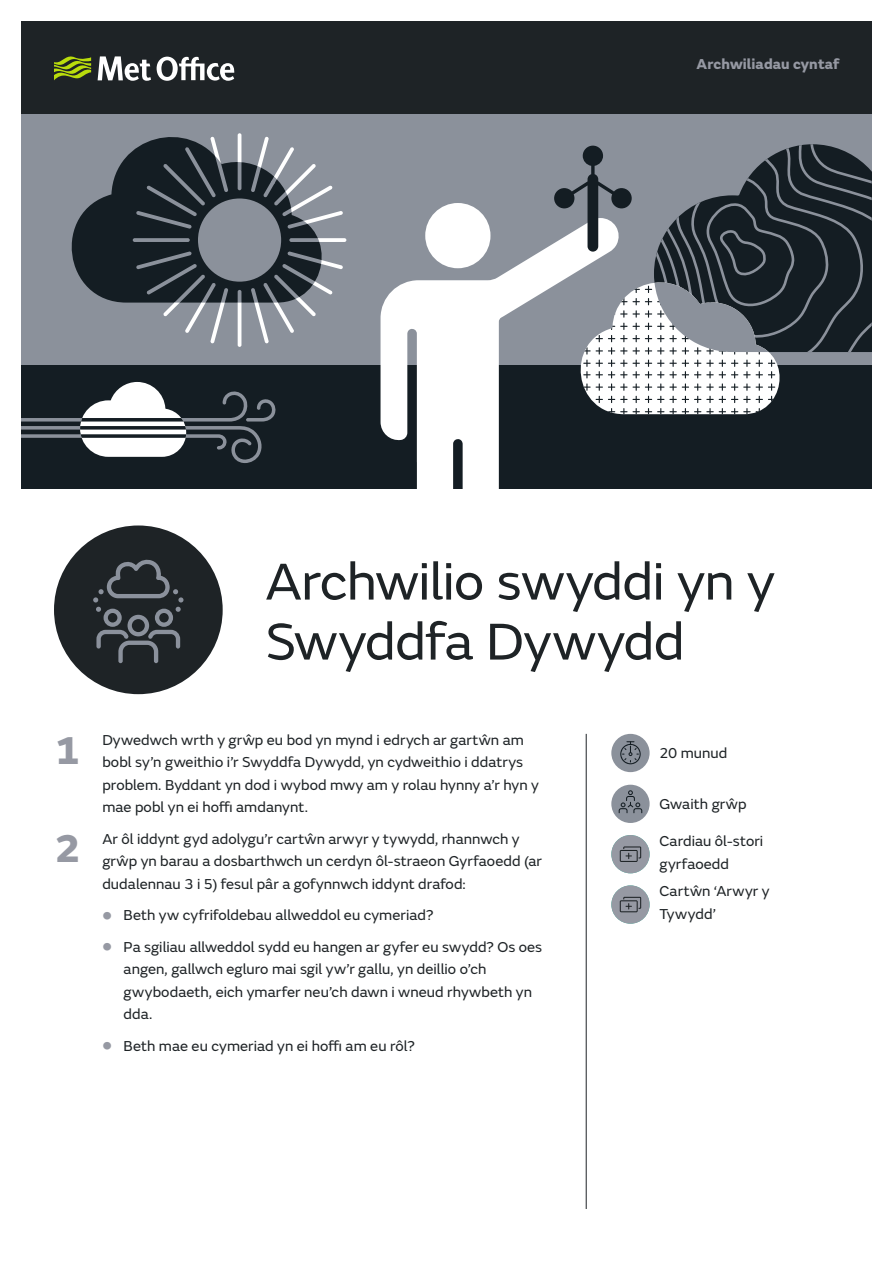
<style>
.page{position:relative;width:893px;height:1263px;background:#fff}
.page>*{position:absolute;margin:0;border:0;box-sizing:border-box;transform-origin:0 0}
.MO_Lesson_plan_title{font:54px/60px "FS Emeric";letter-spacing:-.01em;color:#1e2326}
.t1{font:800 40.5px "FS Emeric";color:#9699a3}
.MO_Lesson_plan_bulle{font:15px/22.5px "FS Emeric";letter-spacing:.005em;color:#1e2326}
.MO_Lesson_plan_body{font:15px/22.5px "FS Emeric";letter-spacing:.005em;color:#1e2326}
.MO_Lesson_plan_age_r{font:800 15px "FS Emeric";letter-spacing:.005em;color:#9699a3}
.s1{font-family:"Arial";font-weight:700;font-size:27px;color:#9699a3}
</style>
<div class="page">
<div style="left:54px;top:525px;width:169px;height:169px;background:#1e2326;border-radius:50%"></div>
<div style="left:21px;top:21px;width:851px;height:95px;background:#1e2326"></div>
<svg style="left:98px;top:56px;width:137px;height:25px"></svg>
<svg style="left:54px;top:56px;width:37px;height:24px"></svg>
<div style="left:21px;top:115px;width:851px;height:374px;background:#8b919b"></div>
<div style="left:21px;top:366px;width:851px;height:123px;background:#141d23"></div>
<svg style="left:71px;top:134px;width:251px;height:169px;fill:#141d23"></svg>
<div style="left:198px;top:198px;width:83px;height:84px;background:#8b919b;border-radius:50%"></div>
<hr style="left:238px;top:133px;width:3px;height:57px;background:#8b919b;border-radius:2px">
<svg style="left:133px;top:238px;width:57px;height:4px"></svg>
<hr style="left:238px;top:290px;width:3px;height:57px;background:#8b919b;border-radius:2px">
<svg style="left:289px;top:238px;width:57px;height:4px"></svg>
<svg style="left:238px;top:133px;width:3px;height:29px"></svg>
<svg style="left:238px;top:303px;width:3px;height:44px"></svg>
<svg style="left:136px;top:137px;width:92px;height:92px"></svg>
<svg style="left:136px;top:251px;width:92px;height:92px"></svg>
<svg style="left:251px;top:251px;width:92px;height:92px"></svg>
<svg style="left:318px;top:238px;width:28px;height:4px"></svg>
<svg style="left:251px;top:137px;width:92px;height:92px"></svg>
<div style="left:425px;top:203px;width:65px;height:65px;background:#fff;border-radius:50%"></div>
<svg style="left:381px;top:218px;width:173px;height:271px;fill:#fff"></svg>
<svg style="left:21px;top:382px;width:255px;height:81px"></svg>
<svg style="left:554px;top:144px;width:318px;height:270px"></svg>
<hr style="left:586px;top:734px;width:1px;height:475px;background:#1e2326">
<div style="left:611px;top:734px;width:39px;height:38px;background:#8b919b;border-radius:50%"></div>
<svg style="left:620px;top:741px;width:21px;height:23px"></svg>
<div style="left:611px;top:785px;width:39px;height:38px;background:#8b919b;border-radius:50%"></div>
<svg style="left:619px;top:790px;width:23px;height:23px"></svg>
<div style="left:611px;top:835px;width:39px;height:38px;background:#9699a3;border-radius:50%"></div>
<svg style="left:620px;top:846px;width:22px;height:16px"></svg>
<div style="left:611px;top:885px;width:39px;height:39px;background:#9699a3;border-radius:50%"></div>
<svg style="left:620px;top:897px;width:22px;height:15px"></svg>
<svg style="left:93px;top:559px;width:91px;height:104px"></svg>
<p class="MO_Lesson_plan_age_r" style="left:696px;top:52px;width:144px">Archwiliadau cyntaf</p>
<p class="MO_Lesson_plan_title" style="left:265px;top:548px;width:511px">Archwilio swyddi yn y<br>Swyddfa Dywydd</p>
<p class="t1" style="left:54px;top:718px;width:29px">1</p>
<p class="t1" style="left:54px;top:816px;width:29px">2</p>
<p class="MO_Lesson_plan_bulle" style="left:102px;top:728px;width:438px">Dywedwch wrth y grŵp eu bod yn mynd i edrych ar gartŵn am bobl sy’n gweithio i’r Swyddfa Dywydd, yn cydweithio i ddatrys problem. Byddant yn dod i wybod mwy am y rolau hynny a’r hyn y mae pobl yn ei hoffi amdanynt.</p>
<p class="MO_Lesson_plan_bulle" style="left:102px;top:827px;width:441px">Ar ôl iddynt gyd adolygu’r cartŵn arwyr y tywydd, rhannwch y grŵp yn barau a dosbarthwch un cerdyn ôl-straeon Gyrfaoedd (ar dudalennau 3 i 5) fesul pâr a gofynnwch iddynt drafod:</p>
<p class="MO_Lesson_plan_bulle" style="left:102px;top:903px;width:333px"><span class="s1">•</span> Beth yw cyfrifoldebau allweddol eu cymeriad?</p>
<p class="MO_Lesson_plan_bulle" style="left:124px;top:935px;width:420px;text-indent:-21px"><span class="s1">•</span> Pa sgiliau allweddol sydd eu hangen ar gyfer eu swydd? Os oes angen, gallwch egluro mai sgil yw’r gallu, yn deillio o’ch gwybodaeth, eich ymarfer neu’ch dawn i wneud rhywbeth yn dda.</p>
<p class="MO_Lesson_plan_bulle" style="left:102px;top:1034px;width:314px"><span class="s1">•</span> Beth mae eu cymeriad yn ei hoffi am eu rôl?</p>
<p class="MO_Lesson_plan_body" style="left:659px;top:741px;width:70px">20 munud</p>
<p class="MO_Lesson_plan_body" style="left:659px;top:792px;width:89px">Gwaith grŵp</p>
<p class="MO_Lesson_plan_body" style="left:659px;top:829px;width:105px">Cardiau ôl-stori gyrfaoedd</p>
<p class="MO_Lesson_plan_body" style="left:659px;top:879px;width:112px">Cartŵn ‘Arwyr y</p>
<p class="MO_Lesson_plan_body" style="left:659px;top:902px;width:58px">Tywydd’</p>
</div>
